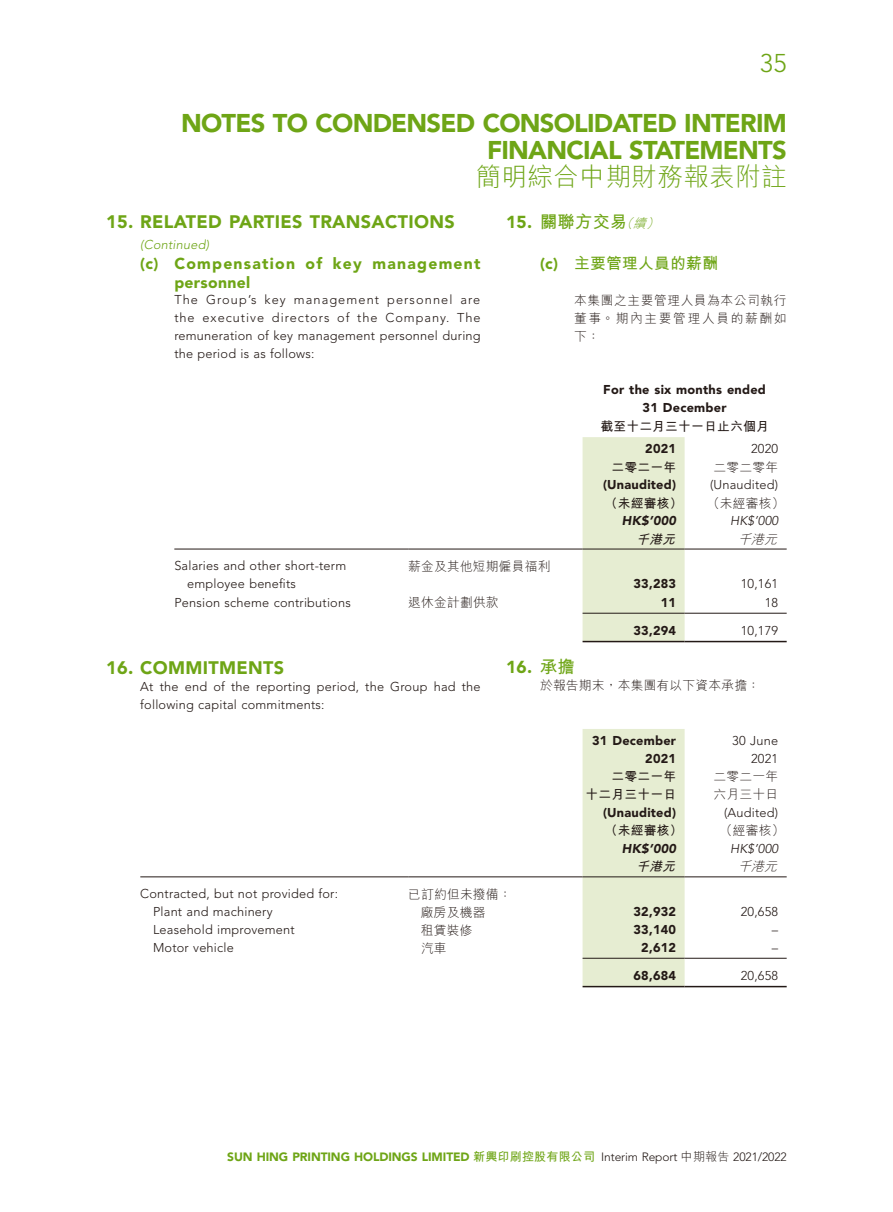
<style>
.page{position:relative;width:893px;height:1212px;background:#fff}
.page>*{position:absolute;margin:0;border:0;box-sizing:border-box;transform-origin:0 0}
.t1{font:900 25.5px/27px "Avenir LT Std";letter-spacing:-.03em;color:#6ea516;text-align:right}
.t2{font:300 25.5px "M Hei HK";letter-spacing:.015em;color:#6ea516}
.t3{font:300 25.5px "Avenir LT Std";color:#6ea516}
.t4{font:900 18px "Avenir LT Std";letter-spacing:.02em;color:#6ea516}
.t5{font:700 17.25px "M Hei HK";letter-spacing:.02em;color:#6ea516}
.t6{font:900 17.25px "Avenir LT Std";color:#6ea516}
.t7{font:900 15.75px/19.5px "Avenir LT Std";letter-spacing:.08em;color:#6ea516}
.t8{font:700 15.75px "M Hei HK";letter-spacing:.02em;color:#6ea516}
.t9{font:300 12.75px/18px "Avenir LT Std";letter-spacing:.015em;color:#231916}
.t10{font:300 12.75px/18px "M Hei HK";letter-spacing:.015em;color:#231916}
.t11{font:900 12.75px/18px "Avenir LT Std";letter-spacing:.02em;color:#231916;text-align:center}
.t12{font:700 12.75px/18px "M Hei HK";letter-spacing:.02em;color:#231916;text-align:right}
.t13{font:italic 900 12.75px "Avenir LT Std";letter-spacing:.02em;color:#231916}
.t14{font:italic 300 12.75px "Avenir LT Std";letter-spacing:.015em;color:#231916}
.t15{font:italic 300 12.75px "Avenir LT Std";letter-spacing:.015em;color:#6ea516}
.t16{font:italic 700 12.75px "M Hei HK";color:#231916}
.t17{font:italic 300 12.75px "M Hei HK";color:#231916}
.t18{font:900 12px "Avenir LT Std";letter-spacing:-.005em;color:#6ea516}
.s1{font-family:"Avenir LT Std";font-weight:900}
.s2{font-weight:300;font-style:italic;font-size:12.75px}
.s3{font-family:"M Hei HK";font-weight:700}
.s4{font-weight:300;color:#231916}
.s5{font-family:"M Hei HK";font-weight:300;color:#231916}
</style>
<div class="page">
<div style="left:583px;top:437px;width:102px;height:204px;background:#e6edd2"></div>
<hr style="left:174px;top:549px;width:234px;height:1px;background:#231916">
<hr style="left:408px;top:549px;width:175px;height:1px;background:#231916">
<hr style="left:583px;top:549px;width:102px;height:1px;background:#231916">
<hr style="left:685px;top:549px;width:102px;height:1px;background:#231916">
<hr style="left:583px;top:613px;width:102px;height:1px;background:#231916">
<hr style="left:685px;top:613px;width:102px;height:1px;background:#231916">
<hr style="left:583px;top:641px;width:102px;height:1px;background:#231916">
<hr style="left:685px;top:641px;width:102px;height:1px;background:#231916">
<div style="left:583px;top:729px;width:102px;height:257px;background:#e6edd2"></div>
<hr style="left:140px;top:876px;width:268px;height:1px;background:#231916">
<hr style="left:408px;top:876px;width:175px;height:1px;background:#231916">
<hr style="left:583px;top:876px;width:102px;height:1px;background:#231916">
<hr style="left:685px;top:876px;width:102px;height:1px;background:#231916">
<hr style="left:583px;top:958px;width:102px;height:1px;background:#231916">
<hr style="left:685px;top:958px;width:102px;height:1px;background:#231916">
<hr style="left:583px;top:986px;width:102px;height:1px;background:#231916">
<hr style="left:685px;top:986px;width:102px;height:1px;background:#231916">
<h1 class="t3" style="left:760px;top:48px;width:28px">35</h1>
<h1 class="t1" style="left:181px;top:109px;width:607px">NOTES TO CONDENSED CONSOLIDATED INTERIM<br>FINANCIAL STATEMENTS</h1>
<h1 class="t2" style="left:476px;top:163px;width:312px">簡明綜合中期財務報表附註</h1>
<h2 class="t4" style="left:106px;top:211px;width:350px">15. RELATED PARTIES TRANSACTIONS</h2>
<p class="t15" style="left:140px;top:237px;width:70px">(Continued)</p>
<p class="t7" style="left:174px;top:254px;width:308px;text-indent:-34px">(c) Compensation of key management personnel</p>
<p class="t9" style="left:174px;top:291px;width:308px;text-align:justify">The Group’s key management personnel are the executive directors of the Company. The remuneration of key management personnel during the period is as follows:</p>
<h3 class="t5" style="left:506px;top:209px;width:158px"><span class="s1">15.</span> 關聯方交易<span class="s2">（續）</span></h3>
<p class="t8" style="left:540px;top:251px;width:180px"><span class="s1">(c)</span> 主要管理人員的薪酬</p>
<p class="t10" style="left:574px;top:291px;width:214px;text-align:justify">本集團之主要管理人員為本公司執行董事。期內主要管理人員的薪酬如下：</p>
<p class="t11" style="left:603px;top:381px;width:164px">For the six months ended<br>31 December</p>
<p class="t12" style="left:600px;top:416px;width:170px">截至十二月三十一日止六個月</p>
<p class="t11" style="left:645px;top:439px;width:32px">2021</p>
<p class="t9" style="left:751px;top:440px;width:29px">2020</p>
<p class="t12" style="left:611px;top:457px;width:66px">二零二一年</p>
<p class="t10" style="left:714px;top:458px;width:66px">二零二零年</p>
<p class="t11" style="left:603px;top:475px;width:75px">(Unaudited)</p>
<p class="t9" style="left:710px;top:476px;width:70px">(Unaudited)</p>
<p class="t12" style="left:605px;top:493px;width:79px">（未經審核）</p>
<p class="t10" style="left:707px;top:494px;width:79px">（未經審核）</p>
<p class="t13" style="left:622px;top:513px;width:56px">HK$’000</p>
<p class="t14" style="left:730px;top:513px;width:50px">HK$’000</p>
<p class="t16" style="left:636px;top:530px;width:45px">千港元</p>
<p class="t17" style="left:738px;top:532px;width:44px">千港元</p>
<p class="t9" style="left:187px;top:557px;width:161px;text-indent:-13px">Salaries and other short-term employee benefits</p>
<p class="t10" style="left:408px;top:557px;width:144px">薪金及其他短期僱員福利</p>
<p class="t11" style="left:633px;top:575px;width:44px">33,283</p>
<p class="t9" style="left:741px;top:575px;width:39px">10,161</p>
<p class="t9" style="left:174px;top:594px;width:178px">Pension scheme contributions</p>
<p class="t10" style="left:408px;top:593px;width:92px">退休金計劃供款</p>
<p class="t11" style="left:661px;top:594px;width:17px">11</p>
<p class="t9" style="left:765px;top:594px;width:15px">18</p>
<p class="t11" style="left:633px;top:621px;width:44px">33,294</p>
<p class="t9" style="left:741px;top:621px;width:39px">10,179</p>
<h2 class="t4" style="left:106px;top:657px;width:179px">16. COMMITMENTS</h2>
<p class="t9" style="left:140px;top:677px;width:342px">At the end of the reporting period, the Group had the following capital commitments:</p>
<p class="t11" style="left:592px;top:731px;width:86px;text-align:right">31 December<br>2021</p>
<p class="t9" style="left:732px;top:731px;width:47px;text-align:right">30 June<br>2021</p>
<p class="t12" style="left:585px;top:766px;width:92px">二零二一年<br>十二月三十一日</p>
<p class="t10" style="left:714px;top:767px;width:66px">二零二一年六月三十日</p>
<p class="t11" style="left:603px;top:803px;width:75px">(Unaudited)</p>
<p class="t9" style="left:724px;top:803px;width:56px">(Audited)</p>
<p class="t12" style="left:605px;top:820px;width:79px">（未經審核）</p>
<p class="t10" style="left:720px;top:821px;width:66px">（經審核）</p>
<p class="t13" style="left:622px;top:841px;width:56px">HK$’000</p>
<p class="t14" style="left:730px;top:841px;width:50px">HK$’000</p>
<p class="t16" style="left:636px;top:857px;width:45px">千港元</p>
<p class="t17" style="left:738px;top:860px;width:44px">千港元</p>
<p class="t9" style="left:153px;top:885px;width:186px;text-indent:-13px">Contracted, but not provided for:<br>Plant and machinery</p>
<p class="t10" style="left:421px;top:885px;width:92px;text-indent:-13px">已訂約但未撥備：廠房及機器</p>
<h3 class="t6" style="left:506px;top:656px;width:70px">16. <span class="s3">承擔</span></h3>
<p class="t10" style="left:540px;top:676px;width:222px">於報告期末，本集團有以下資本承擔：</p>
<p class="t11" style="left:633px;top:903px;width:44px">32,932</p>
<p class="t9" style="left:741px;top:903px;width:39px">20,658</p>
<p class="t9" style="left:153px;top:921px;width:143px">Leasehold improvement</p>
<p class="t10" style="left:421px;top:921px;width:53px">租賃裝修</p>
<p class="t11" style="left:633px;top:921px;width:44px">33,140</p>
<p class="t9" style="left:772px;top:921px;width:8px">–</p>
<p class="t9" style="left:153px;top:939px;width:82px">Motor vehicle</p>
<p class="t10" style="left:421px;top:939px;width:27px">汽車</p>
<p class="t11" style="left:641px;top:939px;width:36px">2,612</p>
<p class="t9" style="left:772px;top:939px;width:8px">–</p>
<p class="t11" style="left:633px;top:966px;width:44px">68,684</p>
<p class="t9" style="left:741px;top:966px;width:39px">20,658</p>
<p class="t18" style="left:227px;top:1150px;width:561px">SUN HING PRINTING HOLDINGS LIMITED <span class="s3">新興印刷控股有限公司</span> <span class="s4">Interim Report</span> <span class="s5">中期報告</span> <span class="s4">2021/2022</span></p>
</div>
